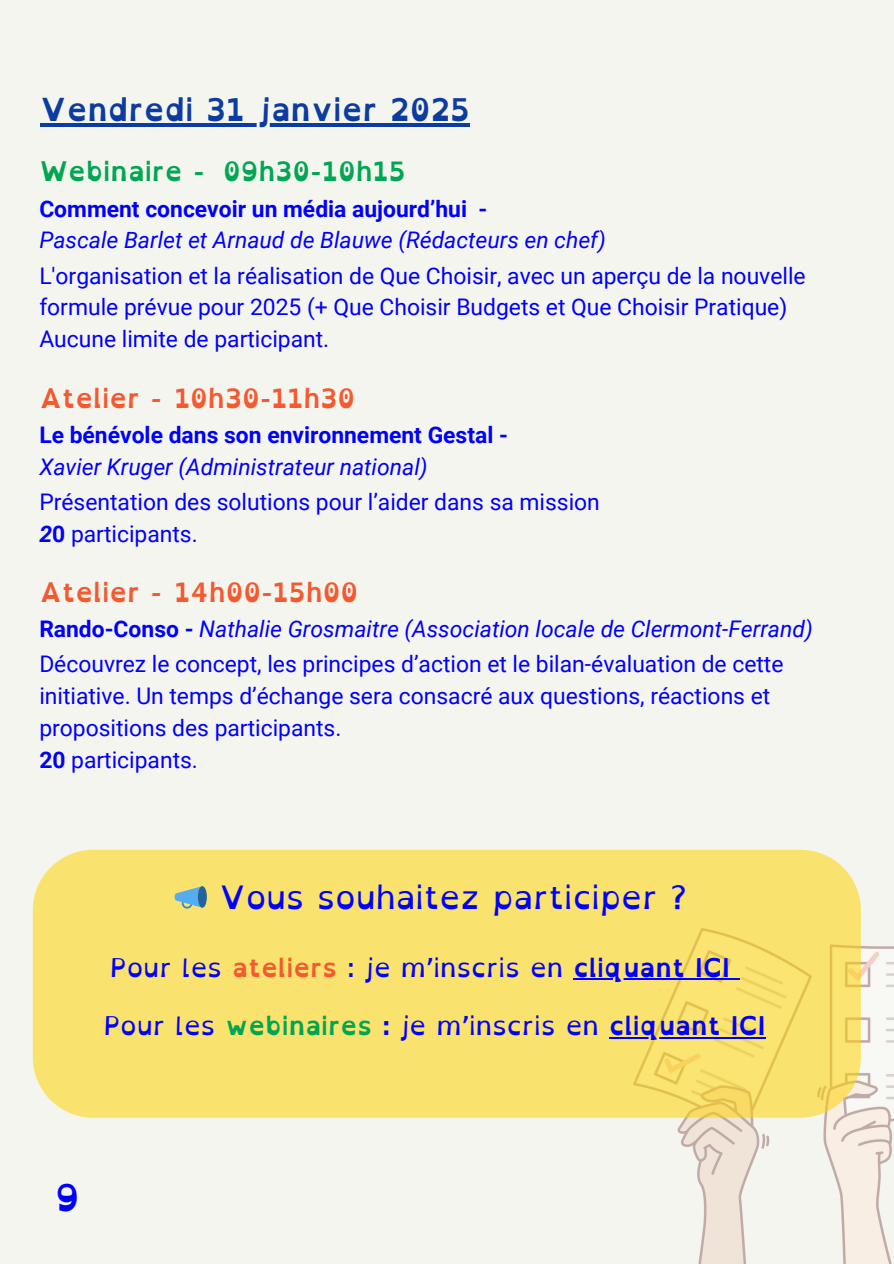
<style>
.page{position:relative;width:894px;height:1264px;background:#fff}
.page>*{position:absolute;margin:0;border:0;box-sizing:border-box;transform-origin:0 0}
.t1{font:700 37.5px "Open Dyslexic";color:#00f}
.t2{font:32.25px "Open Dyslexic";color:#00f}
.t3{font:700 31.8px "Open Dyslexic";color:#0c3c9f}
.t4{font:700 27.15px "Open Dyslexic";color:#f4592f}
.t5{font:700 27.15px "Open Dyslexic";color:#00a651}
.t6{font:25.8px "Open Dyslexic";color:#00f}
.t7{font:22.8px/31.8px "Roboto";color:#00f}
.t8{font:italic 22.8px "Roboto";color:#00f}
.t9{font:700 22.8px "Roboto";color:#00f}
.s1{font-weight:700;font-style:italic}
.s2{font-weight:700}
.s3{font-weight:700;font-style:normal}
.s4{font-weight:700;color:#f4592f}
.s5{font-weight:700;color:#00a651}
</style>
<div class="page">
<div style="left:0;top:0;width:893px;height:1263px;background:#f5f5ef"></div>
<img style="left:633px;top:928px;width:260px;height:335px">
<div style="left:33px;top:849px;width:827px;height:268px;background:#fae26f"></div>
<hr style="left:40px;top:124px;width:430px;height:3px;background:#0c3c9f">
<hr style="left:573px;top:978px;width:156px;height:1px;background:#00f">
<hr style="left:609px;top:1036px;width:156px;height:2px;background:#00f">
<svg style="left:174px;top:886px;width:33px;height:22px"></svg>
<h4 class="t3" style="left:40px;top:81px;width:431px">Vendredi 31 janvier 2025</h4>
<h2 class="t5" style="left:39px;top:147px;width:167px">Webinaire -</h2>
<p class="t5" style="left:223px;top:147px;width:184px">09h30-10h15</p>
<h4 class="t9" style="left:39px;top:195px;width:449px">Comment concevoir un média aujourd’hui -</h4>
<h4 class="t8" style="left:39px;top:227px;width:568px">Pascale Barlet et Arnaud de Blauwe (Rédacteurs en chef)</h4>
<p class="t7" style="left:39px;top:260px;width:767px">L'organisation et la réalisation de Que Choisir, avec un aperçu de la nouvelle formule prévue pour 2025 (+ Que Choisir Budgets et Que Choisir Pratique)</p>
<p class="t7" style="left:39px;top:323px;width:291px">Aucune limite de participant.</p>
<p class="t4" style="left:39px;top:374px;width:317px">Atelier - 10h30-11h30</p>
<h4 class="t9" style="left:39px;top:421px;width:470px">Le bénévole dans son environnement Gestal -</h4>
<h4 class="t8" style="left:39px;top:453px;width:390px">Xavier Kruger (Administrateur national)</h4>
<p class="t7" style="left:39px;top:486px;width:562px">Présentation des solutions pour l’aider dans sa mission</p>
<p class="t7" style="left:39px;top:518px;width:160px"><span class="s1">2</span><span class="s2">0</span> participants.</p>
<p class="t4" style="left:39px;top:568px;width:320px">Atelier - 14h00-15h00</p>
<h4 class="t8" style="left:39px;top:616px;width:774px"><span class="s3">Rando-Conso -</span> Nathalie Grosmaitre (Association locale de Clermont-Ferrand)</h4>
<p class="t7" style="left:39px;top:648px;width:745px">Découvrez le concept, les principes d’action et le bilan-évaluation de cette initiative. Un temps d’échange sera consacré aux questions, réactions et propositions des participants.</p>
<p class="t7" style="left:39px;top:744px;width:160px"><span class="s2">20</span> participants.</p>
<h3 class="t2" style="left:219px;top:868px;width:469px">Vous souhaitez participer ?</h3>
<h3 class="t6" style="left:110px;top:944px;width:620px">Pour les <span class="s4">ateliers</span> : je m’inscris en <span class="s2">cliquant ICI</span></h3>
<p class="t6" style="left:104px;top:1003px;width:663px">Pour les <span class="s5">webinaires</span> <span class="s2">:</span> je m’inscris en <span class="s2">cliquant ICI</span></p>
<h1 class="t1" style="left:55px;top:1164px;width:26px">9</h1>
</div>
